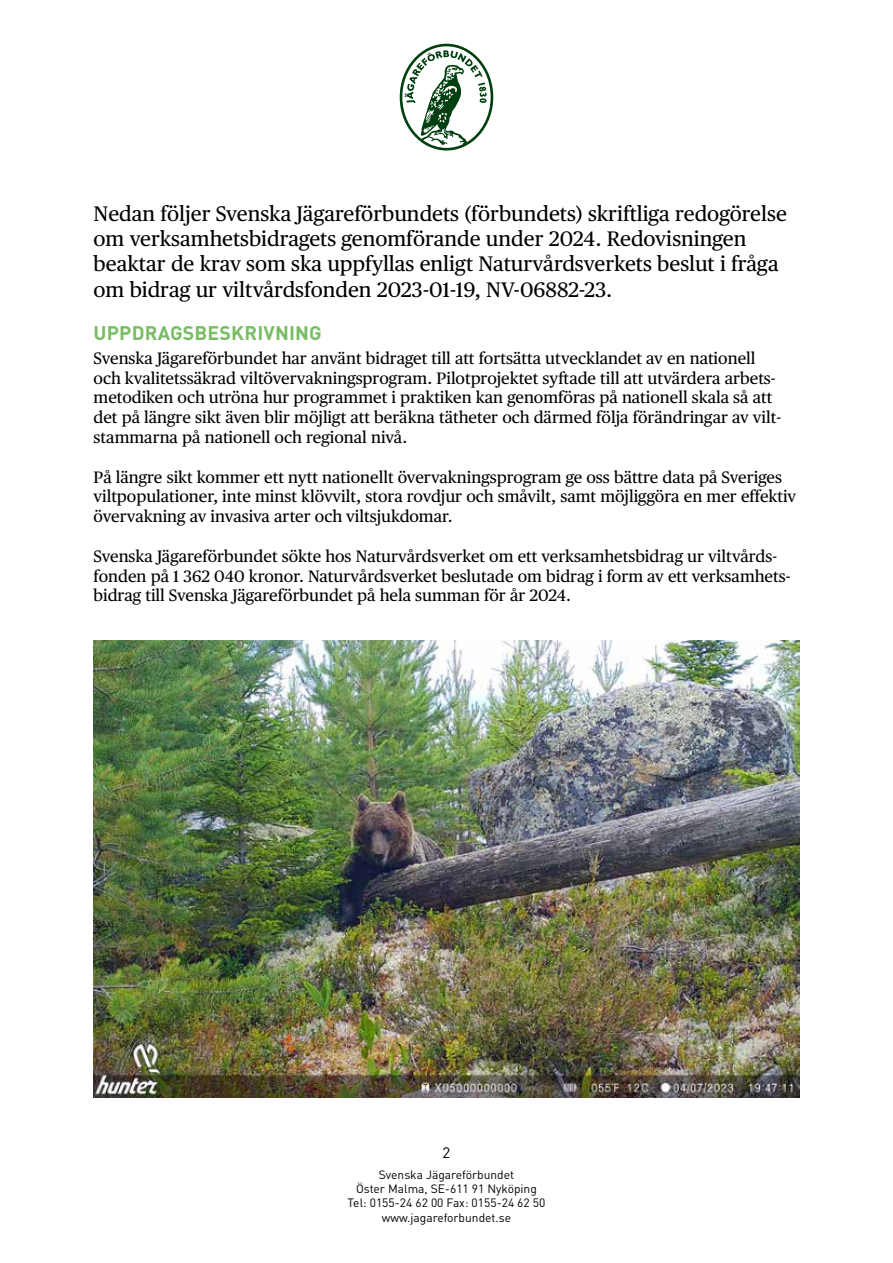
<style>
.page{position:relative;width:893px;height:1263px;background:#fff}
.page>*{position:absolute;margin:0;border:0;box-sizing:border-box;transform-origin:0 0}
.t1{font:21px/25.2px "Publico Text";color:#000}
.t2{font:700 19.5px "DINOT";letter-spacing:.01em;color:#79bc65}
.t3{font:16.5px/19.8px "Publico Text";color:#000}
.t4{font:15px "DINOT";color:#000}
.t5{font:12px/14.4px "DINOT";color:#000;text-align:center}
</style>
<div class="page">
<svg style="left:400px;top:44px;width:93px;height:107px"></svg>
<img style="left:94px;top:641px;width:705px;height:456px">
<p class="t1" style="left:94px;top:201px;width:695px">Nedan följer Svenska Jägareförbundets (förbundets) skriftliga redogörelse om verksamhetsbidragets genomförande under 2024. Redovisningen beaktar de krav som ska uppfyllas enligt Naturvårdsverkets beslut i fråga om bidrag ur viltvårdsfonden 2023-01-19, NV-06882-23.</p>
<p class="t2" style="left:94px;top:319px;width:230px">UPPDRAGSBESKRIVNING</p>
<p class="t3" style="left:94px;top:348px;width:689px">Svenska Jägareförbundet har använt bidraget till att fortsätta utvecklandet av en nationell och kvalitetssäkrad viltövervakningsprogram. Pilotprojektet syftade till att utvärdera arbets&shy;metodiken och utröna hur programmet i praktiken kan genomföras på nationell skala så att det på längre sikt även blir möjligt att beräkna tätheter och därmed följa förändringar av vilt&shy;stammarna på nationell och regional nivå.</p>
<p class="t3" style="left:94px;top:467px;width:704px">På längre sikt kommer ett nytt nationellt övervakningsprogram ge oss bättre data på Sveriges viltpopulationer, inte minst klövvilt, stora rovdjur och småvilt, samt möjliggöra en mer effektiv övervakning av invasiva arter och viltsjukdomar.</p>
<p class="t3" style="left:94px;top:546px;width:698px">Svenska Jägareförbundet sökte hos Naturvårdsverket om ett verksamhetsbidrag ur viltvårds&shy;fonden på 1 362 040 kronor. Naturvårdsverket beslutade om bidrag i form av ett verksamhets&shy;bidrag till Svenska Jägareförbundet på hela summan för år 2024.</p>
<p class="t4" style="left:443px;top:1142px;width:9px">2</p>
<p class="t5" style="left:348px;top:1166px;width:199px">Svenska Jägareförbundet<br>Öster Malma, SE-611 91 Nyköping<br>Tel: 0155-24 62 00 Fax: 0155-24 62 50 www.jagareforbundet.se</p>
</div>
